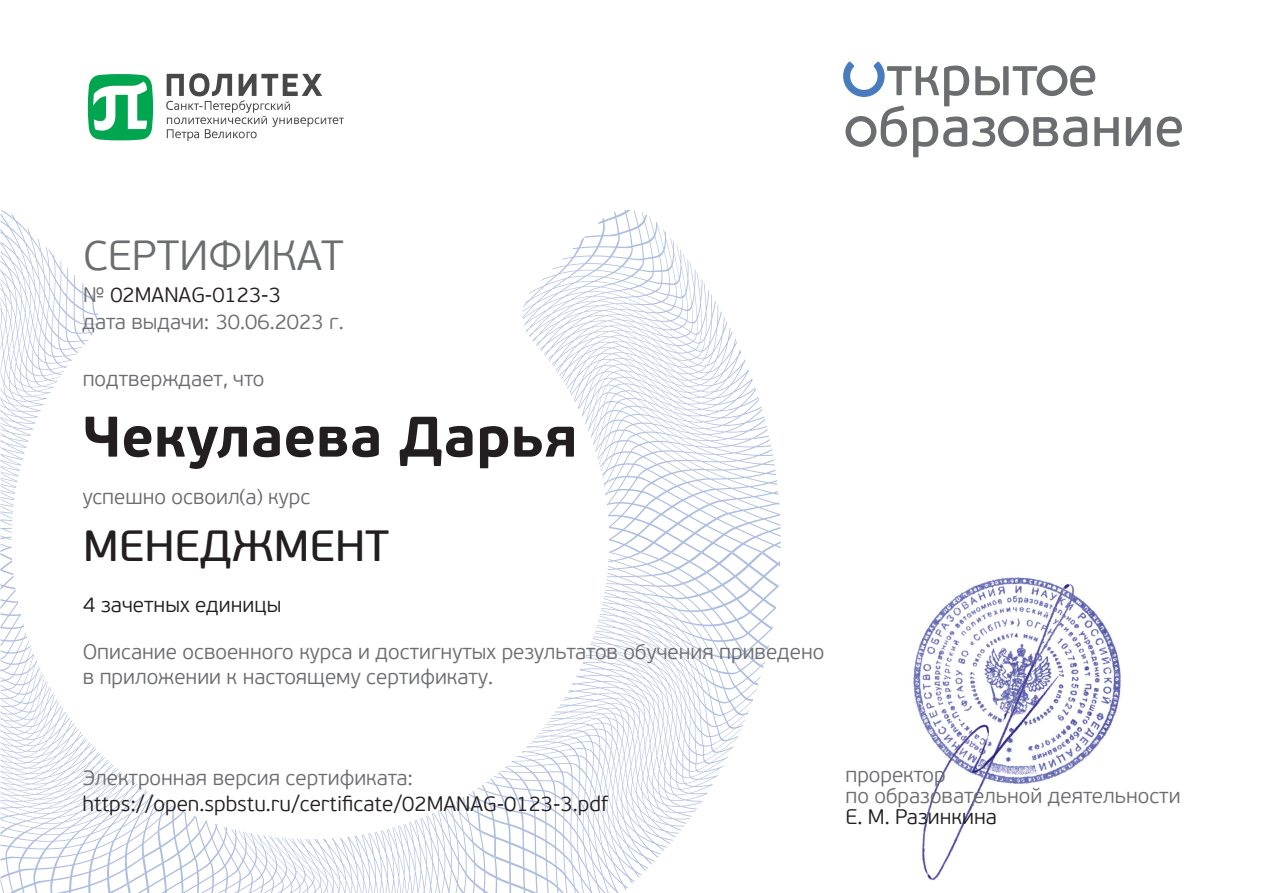
<style>
.page{position:relative;width:1263px;height:893px;background:#fff}
.page>*{position:absolute;margin:0;border:0;box-sizing:border-box;transform-origin:0 0}
.t1{font:700 57px "PF Beau Sans Pro";color:#231f20}
.t2{font:43.5px "PF Beau Sans Pro Bbook";color:#231f20}
.t3{font:300 42px "PF Beau Sans Pro";color:#6c6d70}
.t4{font:300 21px/25.2px "PF Beau Sans Pro";color:#6c6d70}
.t5{font:300 21px "PF Beau Sans Pro";color:#231f20}
.s1{color:#6c6d70}
</style>
<div class="page">
<svg style="left:524px;top:210px;width:245px;height:342px"></svg>
<svg style="left:0;top:210px;width:98px;height:342px"></svg>
<svg style="left:0;top:553px;width:160px;height:340px"></svg>
<svg style="left:127px;top:799px;width:336px;height:94px"></svg>
<svg style="left:463px;top:552px;width:317px;height:341px"></svg>
<svg style="left:490px;top:666px;width:274px;height:227px"></svg>
<svg style="left:843px;top:62px;width:276px;height:95px"></svg>
<svg style="left:1126px;top:117px;width:25px;height:29px"></svg>
<svg style="left:1157px;top:116px;width:25px;height:31px"></svg>
<svg style="left:166px;top:73px;width:178px;height:68px"></svg>
<svg style="left:88px;top:74px;width:65px;height:66px"></svg>
<img style="left:913px;top:577px;width:208px;height:304px">
<h3 class="t3" style="left:83px;top:231px;width:262px">СЕРТИФИКАТ</h3>
<p class="t5" style="left:83px;top:282px;width:199px"><span class="s1">№</span> 02MANAG-0123-3</p>
<p class="t4" style="left:82px;top:310px;width:263px">дата выдачи: 30.06.2023 г.</p>
<p class="t4" style="left:83px;top:366px;width:183px">подтверждает, что</p>
<h1 class="t1" style="left:83px;top:401px;width:496px">Чекулаева Дарья</h1>
<p class="t4" style="left:83px;top:485px;width:229px">успешно освоил(а) курс</p>
<h2 class="t2" style="left:83px;top:521px;width:308px">МЕНЕДЖМЕНТ</h2>
<p class="t5" style="left:83px;top:593px;width:199px">4 зачетных единицы</p>
<p class="t4" style="left:83px;top:639px;width:743px">Описание освоенного курса и достигнутых результатов обучения приведено в приложении к настоящему сертификату.</p>
<p class="t4" style="left:83px;top:766px;width:332px">Электронная версия сертификата:</p>
<p class="t5" style="left:82px;top:792px;width:527px">https://open.spbstu.ru/certificate/02MANAG-0123-3.pdf</p>
<p class="t4" style="left:845px;top:764px;width:337px;line-height:21px">проректор<br>по образовательной деятельности</p>
<p class="t5" style="left:845px;top:805px;width:153px">Е. М. Разинкина</p>
</div>
